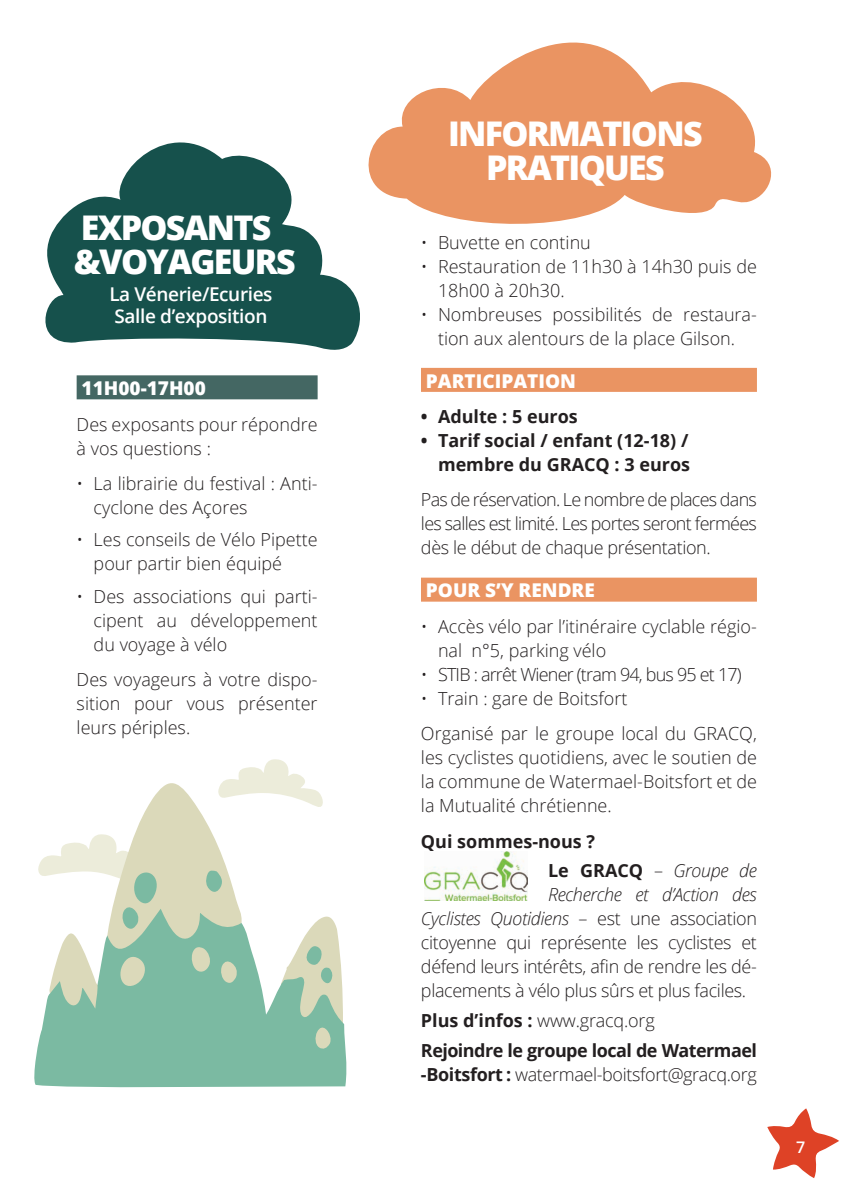
<style>
.page{position:relative;width:842px;height:1191px;background:#fff}
.page>*{position:absolute;margin:0;border:0;box-sizing:border-box;transform-origin:0 0}
.t1{font:800 34px/34px "Open Sans";letter-spacing:-.05em;color:#fff}
.t2{font:600 19px "Open Sans";letter-spacing:-.02em;color:#fff}
.seance_orange{font:800 19px "Open Sans";color:#fff}
.seance_vert{font:800 19px "Open Sans";color:#fff}
.paragraphe_texte_bas{font:300 18px/24px "Open Sans";color:#231f20}
.paragraphe_texte_bas-2{font:300 18px "Open Sans";letter-spacing:-.02em;color:#231f20}
.paragraphe_texte_bas-3{font:700 18px/24px "Open Sans";color:#231f20;text-align:right}
.paragraphe_texte_bas-4{font:italic 300 18px "Open Sans";letter-spacing:-.02em;color:#231f20}
.paragraphe_texte_bas-5{font:700 18px/24px "Open Sans";letter-spacing:-.03em;color:#231f20}
.paragraphe_texte_bas-6{font:300 18px "Open Sans";letter-spacing:-.045em;color:#231f20}
.t3{font:600 16px "Open Sans";color:#fff}
.s1{font-weight:700;font-style:normal}
.s2{font-style:normal}
.s3{font-weight:700}
.s4{font-weight:300}
</style>
<div class="page">
<svg style="left:767px;top:1108px;width:72px;height:70px"></svg>
<svg style="left:369px;top:42px;width:403px;height:182px;fill:#ea9462"></svg>
<svg style="left:45px;top:142px;width:324px;height:208px;fill:#16514c"></svg>
<div style="left:77px;top:375px;width:241px;height:24px;background:#446763"></div>
<div style="left:34px;top:1023px;width:313px;height:65px;background:#7bbaa2"></div>
<svg style="left:37px;top:759px;width:306px;height:291px"></svg>
<div style="left:421px;top:368px;width:336px;height:24px;background:#ea9462"></div>
<div style="left:421px;top:577px;width:336px;height:24px;background:#ea9462"></div>
<img style="left:424px;top:851px;width:104px;height:50px">
<p class="t1" style="left:74px;top:209px;width:224px">EXPOSANTS &amp;VOYAGEURS</p>
<p class="t2" style="left:109px;top:281px;width:165px">La Vénerie/Ecuries</p>
<p class="t2" style="left:115px;top:303px;width:154px">Salle d’exposition</p>
<p class="seance_vert" style="left:82px;top:374px;width:126px">11H00-17H00</p>
<p class="paragraphe_texte_bas" style="left:77px;top:411px;width:242px">Des exposants pour répondre à vos questions :</p>
<p class="paragraphe_texte_bas" style="left:94px;top:471px;width:225px;text-indent:-17px">• La librairie du festival : Anti&shy;cyclone des Açores</p>
<p class="paragraphe_texte_bas" style="left:94px;top:527px;width:225px;text-indent:-17px">• Les conseils de Vélo Pipette pour partir bien équipé</p>
<p class="paragraphe_texte_bas" style="left:94px;top:584px;width:225px;text-align:justify;text-indent:-17px">• Des associations qui parti&shy;cipent au développement du voyage à vélo</p>
<p class="paragraphe_texte_bas" style="left:77px;top:667px;width:242px;text-align:justify">Des voyageurs à votre dispo&shy;sition pour vous présenter leurs périples.</p>
<p class="t1" style="left:448px;top:115px;width:256px">INFORMATIONS</p>
<p class="t1" style="left:486px;top:149px;width:180px">PRATIQUES</p>
<p class="paragraphe_texte_bas" style="left:421px;top:230px;width:171px">• Buvette en continu</p>
<p class="paragraphe_texte_bas" style="left:438px;top:254px;width:320px;text-indent:-17px">• Restauration de 11h30 à 14h30 puis de<br>18h00 à 20h30.</p>
<p class="paragraphe_texte_bas" style="left:421px;top:302px;width:337px;text-align:center">• Nombreuses possibilités de restaura&shy;tion aux alentours de la place Gilson.</p>
<p class="seance_orange" style="left:426px;top:366px;width:152px">PARTICIPATION</p>
<p class="paragraphe_texte_bas-3" style="left:421px;top:404px;width:158px">• Adulte : 5 euros</p>
<p class="paragraphe_texte_bas-3" style="left:421px;top:428px;width:271px">• Tarif social / enfant (12-18) / membre du GRACQ : 3 euros</p>
<p class="paragraphe_texte_bas" style="left:421px;top:487px;width:337px;text-align:justify">Pas de réservation. Le nombre de places dans les salles est limité. Les portes seront fermées dès le début de chaque présentation.</p>
<p class="seance_orange" style="left:426px;top:576px;width:170px">POUR S’Y RENDRE</p>
<p class="paragraphe_texte_bas" style="left:438px;top:614px;width:320px;text-indent:-17px">• Accès vélo par l’itinéraire cyclable régio&shy;nal n°5, parking vélo</p>
<p class="paragraphe_texte_bas-6" style="left:421px;top:662px;width:322px">• STIB : arrêt Wiener (tram 94, bus 95 et 17)</p>
<p class="paragraphe_texte_bas" style="left:421px;top:686px;width:208px">• Train : gare de Boitsfort</p>
<p class="paragraphe_texte_bas" style="left:421px;top:721px;width:337px;text-align:justify">Organisé par le groupe local du GRACQ, les cyclistes quotidiens, avec le soutien de la commune de Watermael-Boitsfort et de la Mutualité chrétienne.</p>
<p class="paragraphe_texte_bas-3" style="left:421px;top:828px;width:176px">Qui sommes-nous ?</p>
<p class="paragraphe_texte_bas-4" style="left:548px;top:858px;width:210px"><span class="s1">Le GRACQ</span> <span class="s2">–</span> Groupe de</p>
<p class="paragraphe_texte_bas-4" style="left:548px;top:882px;width:210px">Recherche et d’Action des</p>
<p class="paragraphe_texte_bas-4" style="left:421px;top:906px;width:337px">Cyclistes Quotidiens <span class="s2">– est une association</span></p>
<p class="paragraphe_texte_bas-2" style="left:421px;top:930px;width:337px">citoyenne qui représente les cyclistes et</p>
<p class="paragraphe_texte_bas-2" style="left:421px;top:954px;width:337px">défend leurs intérêts, afin de rendre les dé-</p>
<p class="paragraphe_texte_bas-2" style="left:421px;top:978px;width:327px">placements à vélo plus sûrs et plus faciles.</p>
<p class="paragraphe_texte_bas" style="left:421px;top:1008px;width:235px"><span class="s3">Plus d’infos :</span> www.gracq.org</p>
<p class="paragraphe_texte_bas-5" style="left:421px;top:1037px;width:337px">Rejoindre le groupe local de Watermael -Boitsfort : <span class="s4">watermael-boitsfort@gracq.org</span></p>
<p class="t3" style="left:796px;top:1136px;width:11px">7</p>
</div>
